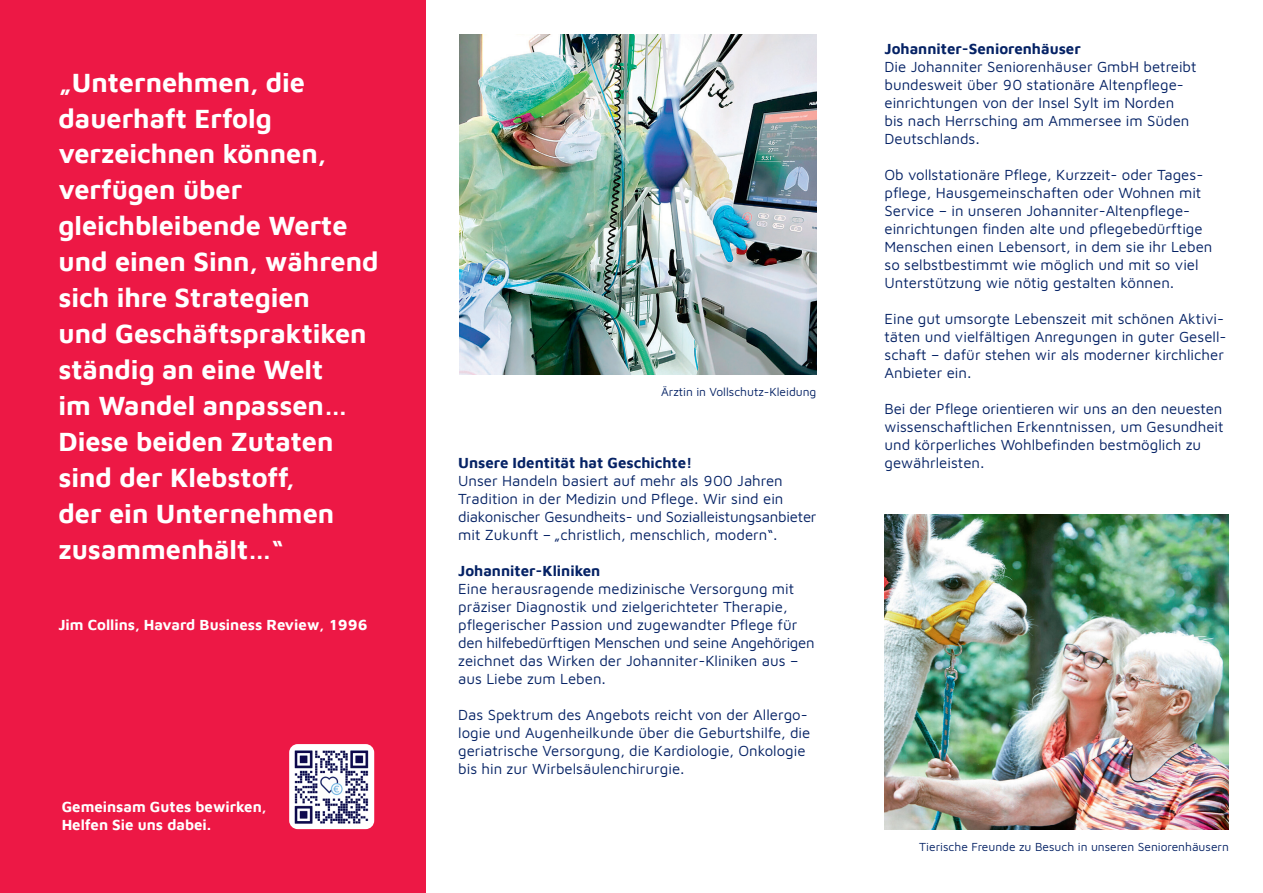
<style>
.page{position:relative;width:1263px;height:893px;background:#fff}
.page>*{position:absolute;margin:0;border:0;box-sizing:border-box;transform-origin:0 0}
.t1{font:700 27px/36px "Maven Johanniter";color:#fff}
.t2{font:15px/18px "Maven Johanniter";color:#052265}
.t3{font:700 15px/18px "Maven Johanniter";color:#fff}
.t4{font:700 15px "Maven Johanniter";color:#052265}
.t5{font:12px "Maven Johanniter";color:#052265}
</style>
<div class="page">
<div style="left:0;top:0;width:425px;height:893px;background:#ed1845"></div>
<img style="left:459px;top:35px;width:357px;height:339px">
<img style="left:884px;top:514px;width:345px;height:315px">
<div style="left:289px;top:744px;width:85px;height:85px;background:#fff;border-radius:9px"></div>
<img style="left:294px;top:750px;width:75px;height:74px">
<p class="t1" style="left:58px;top:62px;width:322px">„Unternehmen, die dauerhaft Erfolg verzeichnen können, verfügen über gleichbleibende Werte und einen Sinn, während sich ihre Strategien<br>und Geschäftspraktiken ständig an eine Welt<br>im Wandel anpassen…<br>Diese beiden Zutaten sind der Klebstoff,<br>der ein Unternehmen zusammenhält…“</p>
<p class="t3" style="left:58px;top:615px;width:311px">Jim Collins, Havard Business Review, 1996</p>
<p class="t3" style="left:62px;top:796px;width:206px">Gemeinsam Gutes bewirken,<br>Helfen Sie uns dabei.</p>
<p class="t5" style="left:661px;top:384px;width:157px">Ärztin in Vollschutz-Kleidung</p>
<p class="t4" style="left:884px;top:38px;width:198px">Johanniter-Seniorenhäuser</p>
<p class="t2" style="left:884px;top:57px;width:314px">Die Johanniter Seniorenhäuser GmbH betreibt bundesweit über 90 stationäre Altenpflege&shy;einrichtungen von der Insel Sylt im Norden bis nach Herrsching am Ammersee im Süden Deutschlands.</p>
<p class="t2" style="left:884px;top:165px;width:329px">Ob vollstationäre Pflege, Kurzzeit- oder Tages&shy;pflege, Hausgemeinschaften oder Wohnen mit Service – in unseren Johanniter-Altenpflege&shy;einrichtungen finden alte und pflegebedürftige Menschen einen Lebensort, in dem sie ihr Leben so selbstbestimmt wie möglich und mit so viel Unterstützung wie nötig gestalten können.</p>
<p class="t2" style="left:884px;top:309px;width:343px">Eine gut umsorgte Lebenszeit mit schönen Aktivi&shy;täten und vielfältigen Anregungen in guter Gesell&shy;schaft – dafür stehen wir als moderner kirchlicher Anbieter ein.</p>
<p class="t2" style="left:884px;top:399px;width:341px;text-align:justify">Bei der Pflege orientieren wir uns an den neuesten wissenschaftlichen Erkenntnissen, um Gesundheit und körperliches Wohlbefinden bestmöglich zu</p>
<p class="t4" style="left:458px;top:452px;width:236px">Unsere Identität hat Geschichte!</p>
<p class="t2" style="left:884px;top:453px;width:102px">gewährleisten.</p>
<p class="t2" style="left:458px;top:471px;width:360px">Unser Handeln basiert auf mehr als 900 Jahren Tradition in der Medizin und Pflege. Wir sind ein diakonischer Gesundheits- und Sozialleistungsanbieter mit Zukunft – „christlich, menschlich, modern“.</p>
<p class="t4" style="left:458px;top:560px;width:144px">Johanniter-Kliniken</p>
<p class="t2" style="left:458px;top:579px;width:358px">Eine herausragende medizinische Versorgung mit präziser Diagnostik und zielgerichteter Therapie, pflegerischer Passion und zugewandter Pflege für den hilfebedürftigen Menschen und seine Angehörigen zeichnet das Wirken der Johanniter-Kliniken aus – aus Liebe zum Leben.</p>
<p class="t2" style="left:458px;top:705px;width:354px">Das Spektrum des Angebots reicht von der Allergo&shy;logie und Augenheilkunde über die Geburtshilfe, die geriatrische Versorgung, die Kardiologie, Onkologie bis hin zur Wirbelsäulenchirurgie.</p>
<p class="t5" style="left:919px;top:838px;width:311px">Tierische Freunde zu Besuch in unseren Seniorenhäusern</p>
</div>
